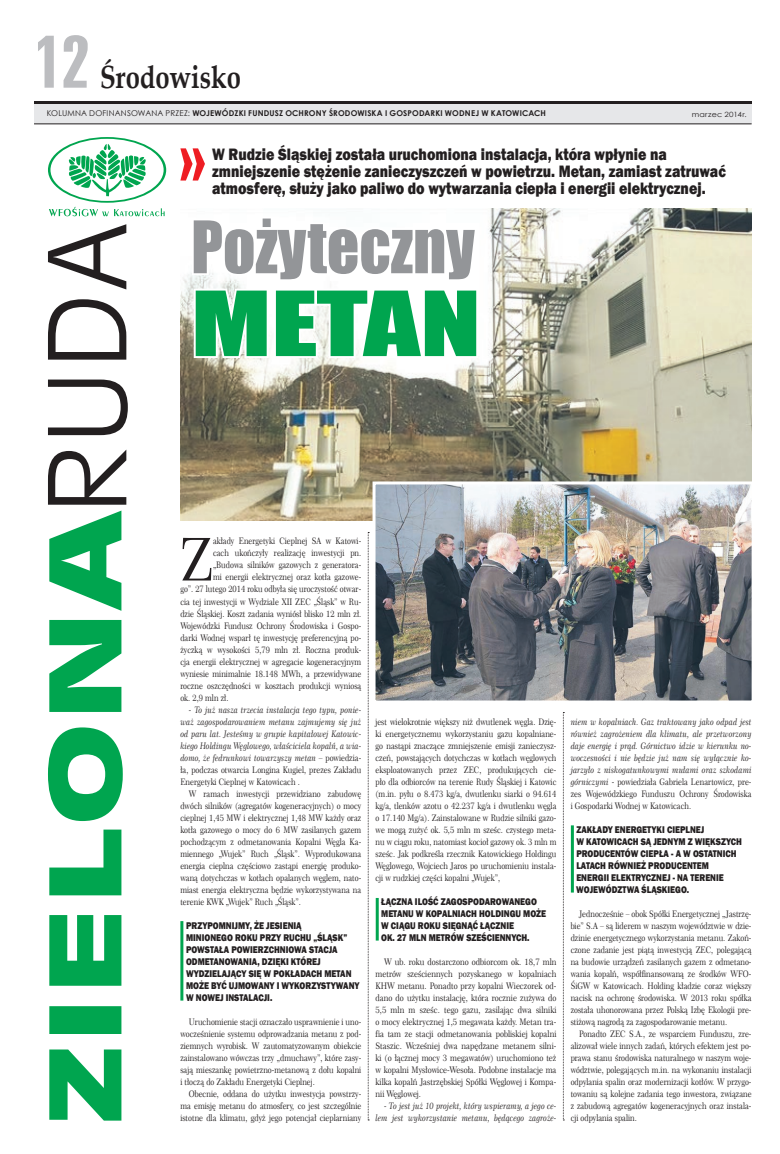
<style>
.page{position:relative;width:780px;height:1154px;background:#fff}
.page>*{position:absolute;margin:0;border:0;box-sizing:border-box;transform-origin:0 0}
.t1{font:82.8px "Impact";letter-spacing:-.005em;color:#00a54f;scale:1.35 1}
.t2{font:68.8px "Swis 924 EU";color:#bcbdc0;scale:1.22 1}
.t3{font:66.8px "Impact";color:#939598;scale:.95 1}
.t4{font:59.2px "Century 751 No 2 EU";color:#231f20;scale:.85 1}
.t5{font:700 32px "Book Antiqua";color:#231f20;scale:.8 1}
.t6{font:800 17px/17px "Franklin Gothic";color:#231f20;scale:.84 1}
.t7{font:800 10px/12px "Franklin Gothic";color:#231f20;scale:.85 1}
.t8{font:9px/12px "Century 751 No 2 EU";color:#231f20;text-align:justify;scale:.85 1}
.t9{font:italic 9px/12px "Century 751 No 2 EU";color:#231f20;text-align:justify;scale:.85 1}
.t10{font:9px/12px "Century 751 No 2 EU";color:#231f20;text-align:justify;scale:.87 1}
.t11{font:700 8px "Century Gothic";letter-spacing:.02em;color:#231f20}
.t12{font:8px "Century Gothic";letter-spacing:.02em;color:#231f20}
.t13{font:7.2px "Century Gothic";letter-spacing:.025em;color:#231f20;scale:1.11 1}
.s1{font-weight:700}
.s2{font-style:normal}
</style>
<div class="page">
<div style="left:34px;top:104px;width:717px;height:20px;background:#e6e7e9"></div>
<hr style="left:34px;top:123px;width:717px;height:1px;background:#231f20">
<hr style="left:34px;top:101px;width:717px;height:3px;background:#231f20">
<svg style="left:48px;top:137px;width:118px;height:79px"></svg>
<svg style="left:48px;top:510px;width:75px;height:610px;fill:#00a54f"></svg>
<svg style="left:48px;top:224px;width:80px;height:281px"></svg>
<svg style="left:180px;top:148px;width:25px;height:33px"></svg>
<img style="left:180px;top:208px;width:571px;height:312px">
<svg style="left:190px;top:215px;width:290px;height:145px"></svg>
<hr style="left:180px;top:921px;width:3px;height:79px;background:#00a54f">
<img style="left:371px;top:480px;width:381px;height:221px">
<svg style="left:368px;top:532px;width:1px;height:588px"></svg>
<svg style="left:563px;top:712px;width:1px;height:408px"></svg>
<hr style="left:376px;top:898px;width:3px;height:42px;background:#00a54f">
<hr style="left:571px;top:825px;width:3px;height:67px;background:#00a54f">
<h2 class="t2" style="left:34px;top:20px;width:47px">12</h2>
<p class="t12" style="left:47px;top:108px;width:193px">KOLUMNA DOFINANSOWANA PRZEZ: <span class="s1">WOJEWÓDZKI</span></p>
<p class="t11" style="left:248px;top:107px;width:27px">FUN DUSZ</p>
<p class="t11" style="left:285px;top:107px;width:79px">OCHRONY ŚRODOWISKA</p>
<p class="t11" style="left:385px;top:107px;width:45px">I GOSPODARKI</p>
<p class="t11" style="left:445px;top:107px;width:103px">WODNEJ W KATOWI CACH</p>
<p class="t13" style="left:691px;top:109px;width:51px">marzec 2014r.</p>
<h3 class="t5" style="left:100px;top:56px;width:178px">Środowisko</h3>
<h3 class="t6" style="left:212px;top:146px;width:613px">W RUDZIE ŚLĄSKIEJ ZOSTAŁA URUCHOMIONA INSTALACJA, KTÓRA WPŁYNIE NA<br>ZMNIEJSZENIE STĘŻENIE ZANIECZYSZCZEŃ W POWIETRZU. METAN, ZAMIAST ZATRUWAĆ<br>ATMOSFERĘ, SŁUŻY JAKO PALIWO DO WYTWARZANIA CIEPŁA I ENERGII ELEKTRYCZNEJ.</h3>
<h3 class="t3" style="left:191px;top:195px;width:300px">Pożyteczny</h3>
<h1 class="t1" style="left:191px;top:259px;width:216px">metan</h1>
<h3 class="t4" style="left:180px;top:523px;width:40px">Z</h3>
<p class="t8" style="left:213px;top:535px;width:176px">akłady Energetyki Cieplnej SA w Katowi-</p>
<p class="t8" style="left:213px;top:547px;width:176px">cach ukończyły realizację inwestycji pn.</p>
<p class="t8" style="left:213px;top:559px;width:176px">„Budowa silników gazowych z generatora-</p>
<p class="t8" style="left:213px;top:571px;width:176px">mi energii elektrycznej oraz kotła gazowe-</p>
<p class="t8" style="left:180px;top:583px;width:214px">go”. 27 lutego 2014 roku odbyła się uroczystość otwar-</p>
<p class="t8" style="left:180px;top:595px;width:214px">cia tej inwestycji w Wydziale XII ZEC „Śląsk” w Ru-</p>
<p class="t8" style="left:180px;top:607px;width:214px">dzie Śląskiej. Koszt zadania wyniósł blisko 12 mln zł.</p>
<p class="t8" style="left:180px;top:619px;width:214px">Wojewódzki Fundusz Ochrony Środowiska i Gospo-</p>
<p class="t8" style="left:180px;top:631px;width:214px">darki Wodnej wsparł tę inwestycję preferencyjną po-</p>
<p class="t8" style="left:180px;top:643px;width:214px">życzką w wysokości 5,79 mln zł. Roczna produk-</p>
<p class="t8" style="left:180px;top:655px;width:214px">cja energii elektrycznej w agregacie kogeneracyjnym</p>
<p class="t8" style="left:180px;top:667px;width:214px">wyniesie minimalnie 18.148 MWh, a przewidywane</p>
<p class="t8" style="left:180px;top:679px;width:214px">roczne oszczędności w kosztach produkcji wyniosą</p>
<p class="t8" style="left:180px;top:691px;width:58px">ok. 2,9 mln zł.</p>
<p class="t9" style="left:180px;top:703px;width:214px;text-indent:9px">- To już nasza trzecia instalacja tego typu, ponie&shy;waż zagospodarowaniem metanu zajmujemy się już od paru lat. Jesteśmy w grupie kapitałowej Katowic&shy;kiego Holdingu Węglowego, właściciela kopalń, a wia&shy;domo, że fedrunkowi towarzyszy metan <span class="s2">– powiedzia&shy;ła, podczas otwarcia Longina Kugiel, prezes Zakładu Energetyki Cieplnej w Katowicach .</span></p>
<p class="t8" style="left:180px;top:787px;width:214px;text-indent:9px">W ramach inwestycji przewidziano zabudowę dwóch silników (agregatów kogeneracyjnych) o mocy cieplnej 1,45 MW i elektrycznej 1,48 MW każdy oraz kotła gazowego o mocy do 6 MW zasilanych gazem pochodzącym z odmetanowania Kopalni Węgla Ka&shy;miennego „Wujek” Ruch „Śląsk”. Wyprodukowana energia cieplna częściowo zastąpi energię produko&shy;waną dotychczas w kotłach opalanych węglem, nato&shy;miast energia elektryczna będzie wykorzystywana na terenie KWK „Wujek” Ruch „Śląsk”.</p>
<p class="t7" style="left:186px;top:919px;width:33px">PRZYPOM</p>
<p class="t7" style="left:186px;top:919px;width:196px;text-indent:40px">NIJMY, ŻE JESIENIĄ<br>MINIONEGO ROKU PRZY RUCHU „ŚLĄSK”<br>POWSTAŁA POWIERZCHNIOWA STACJA<br>ODMETANOWANIA, DZIĘKI KTÓR EJ<br>WYDZIELAJĄCY SIĘ W POKŁADACH METAN<br>MOŻE BYĆ UJMOWANY I WYKORZ</p>
<p class="t7" style="left:316px;top:979px;width:52px">YSTYWANY</p>
<p class="t7" style="left:186px;top:991px;width:103px">W NOWEJ INSTALACJI.</p>
<p class="t8" style="left:180px;top:1015px;width:214px;text-indent:9px">Uruchomienie stacji oznaczało usprawnienie i uno&shy;wocześnienie systemu odprowadzania metanu z pod&shy;ziemnych wyrobisk. W zautomatyzowanym obiekcie zainstalowano wówczas trzy „dmuchawy”, które zasy&shy;sają mieszankę powietrzno-metanową z dołu kopalni i tłoczą do Zakładu Energetyki Cieplnej.</p>
<p class="t8" style="left:180px;top:1087px;width:214px;text-indent:9px">Obecnie, oddana do użytku inwestycja powstrzy&shy;ma emisję metanu do atmosfery, co jest szczególnie istotne dla klimatu, gdyż jego potencjał cieplarniany</p>
<p class="t8" style="left:375px;top:715px;width:214px">jest wielokrotnie większy niż dwutlenek węgla. Dzię&shy;ki energetycznemu wykorzystaniu gazu kopalniane&shy;go nastąpi znaczące zmniejszenie emisji zanieczysz&shy;czeń, powstających dotychczas w kotłach węglowych eksploatowanych przez ZEC, produkujących cie&shy;pło dla odbiorców na terenie Rudy Śląskiej i Katowic (m.in. pyłu o 8.473 kg/a, dwutlenku siarki o 94.614 kg/a, tlenków azotu o 42.237 kg/a i dwutlenku węgla o 17.140 Mg/a). Zainstalowane w Rudzie silniki gazo&shy;we mogą zużyć ok. 5,5 mln m sześc. czystego meta&shy;nu w ciągu roku, natomiast kocioł gazowy ok. 3 mln m sześc. Jak podkreśla rzecznik Katowickiego Holdingu Węglowego, Wojciech Jaros po uruchomieniu instala&shy;cji w rudzkiej części kopalni „Wujek”,</p>
<p class="t7" style="left:381px;top:895px;width:97px">ŁĄCZNA ILOŚĆ ZAGOSPO</p>
<p class="t7" style="left:479px;top:895px;width:69px">DAROWANEGO</p>
<p class="t7" style="left:381px;top:907px;width:60px">METANU W KOPA</p>
<p class="t7" style="left:381px;top:907px;width:195px;text-indent:66px">LNIACH HOLDINGU MOŻE<br>W CIĄGU ROKU SIĘGNĄĆ ŁĄCZNIE<br>OK. 27 MLN METRÓW SZEŚCIENNYCH.</p>
<p class="t10" style="left:375px;top:955px;width:209px;text-indent:9px">W ub. roku dostarczono odbiorcom ok. 18,7 mln metrów sześciennych pozyskanego w kopalniach KHW metanu. Ponadto przy kopalni Wieczorek od&shy;dano do użytku instalację, która rocznie zużywa do 5,5 mln m sześc. tego gazu, zasilając dwa silniki o mocy elektrycznej 1,5 megawata każdy. Metan tra&shy;fia tam ze stacji odmetanowania pobliskiej kopalni Staszic. Wcześniej dwa napędzane metanem silni&shy;ki (o łącznej mocy 3 megawatów) uruchomiono też w kopalni Mysłowice-Wesoła. Podobne instalacje ma kilka kopalń Jastrzębskiej Spółki Węglowej i Kompa&shy;nii Węglowej.</p>
<p class="t9" style="left:375px;top:1099px;width:214px;text-align:right">- To jest już 10 projekt, który wspieramy, a jego ce&shy;lem jest wykorzystanie metanu, będącego zagroże-</p>
<p class="t9" style="left:570px;top:715px;width:214px">niem w kopalniach. Gaz traktowany jako odpad jest również zagrożeniem dla klimatu, ale przetworzony daje energię i prąd. Górnictwo idzie w kierunku no&shy;woczesności i nie będzie już nam się wyłącznie ko&shy;jarzyło z niskogatunkowymi mułami oraz szkodami górniczymi <span class="s2">- powiedziała Gabriela Lenartowicz, pre&shy;zes Wojewódzkiego Funduszu Ochrony Środowiska i Gospodarki Wodnej w Katowicach.</span></p>
<p class="t7" style="left:576px;top:823px;width:196px">ZAKŁADY ENERGETYKI CIEPLNEJ<br>W KATOWICACH SĄ JEDNYM Z WIĘKSZYCH<br>PRODUCENTÓW CIEPŁA - A W OSTATNICH<br>LATACH RÓWNIEŻ PRODUCENTEM<br>ENERGII ELEKTRYCZNEJ - NA TERENIE<br>WOJEWÓDZTWA ŚLĄSKIEGO.</p>
<p class="t8" style="left:570px;top:907px;width:214px;text-indent:9px">Jednocześnie – obok Spółki Energetycznej „Jastrzę&shy;bie” S.A – są liderem w naszym województwie w dzie&shy;dzinie energetycznego wykorzystania metanu. Zakoń&shy;czone zadanie jest piątą inwestycją ZEC, polegającą na budowie urządzeń zasilanych gazem z odmetano&shy;wania kopalń, współfinansowaną ze środków WFO-ŚiGW w Katowicach. Holding kładzie coraz większy nacisk na ochronę środowiska. W 2013 roku spółka została uhonorowana przez Polską Izbę Ekologii pre&shy;stiżową nagrodą za zagospodarowanie metanu.</p>
<p class="t8" style="left:570px;top:1027px;width:214px;text-indent:9px">Ponadto ZEC S.A., ze wsparciem Funduszu, zre&shy;alizował wiele innych zadań, których efektem jest po&shy;prawa stanu środowiska naturalnego w naszym woje&shy;wództwie, polegających m.in. na wykonaniu instalacji odpylania spalin oraz modernizacji kotłów. W przygo&shy;towaniu są kolejne zadania tego inwestora, związane z zabudową agregatów kogeneracyjnych oraz instala&shy;cji odpylania spalin.</p>
</div>
